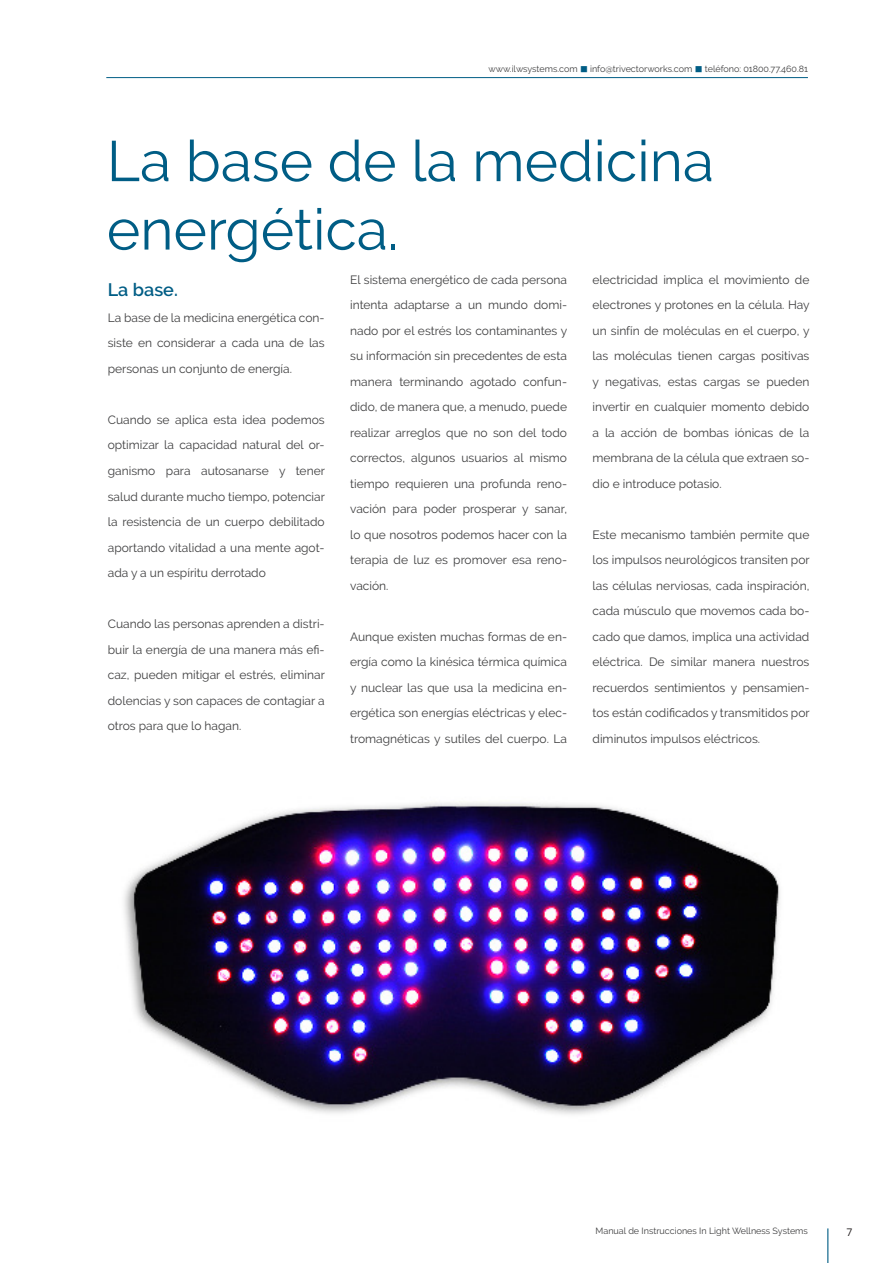
<style>
.page{position:relative;width:893px;height:1263px;background:#fff}
.page>*{position:absolute;margin:0;border:0;box-sizing:border-box;transform-origin:0 0}
.t1{font:57px/68.4px "Raleway";color:#005d85}
.t2{font:600 18px "Raleway";color:#005d85}
.t3{font:12px/25.5px "Raleway";color:#3e3e3f;text-align:justify}
.t4{font:10.5px "Open Sans";color:#231f20}
.t5{font:9px "Raleway";color:#3e3e3f}
.s1{color:#005d85}
</style>
<div class="page">
<hr style="left:106px;top:77px;width:702px;height:1px;background:#005d85">
<hr style="left:827px;top:1228px;width:1px;height:35px;background:#005d85">
<img style="left:124px;top:801px;width:656px;height:314px">
<p class="t5" style="left:488px;top:64px;width:321px">www.ilwsystems.com <span class="s1">■</span> info@trivectorworks.com <span class="s1">■</span> teléfono: 01800.77.460.81</p>
<h1 class="t1" style="left:107px;top:127px;width:609px">La base de la medicina energética.</h1>
<h2 class="t2" style="left:108px;top:279px;width:72px">La base.</h2>
<p class="t3" style="left:108px;top:305px;width:218px">La base de la medicina energética con&shy;siste en considerar a cada una de las personas un conjunto de energía.</p>
<p class="t3" style="left:108px;top:407px;width:219px">Cuando se aplica esta idea podemos optimizar la capacidad natural del or&shy;ganismo para autosanarse y tener salud durante mucho tiempo, potenciar la resistencia de un cuerpo debilitado aportando vitalidad a una mente agot&shy;ada y a un espíritu derrotado</p>
<p class="t3" style="left:108px;top:611px;width:219px">Cuando las personas aprenden a distri&shy;buir la energía de una manera más efi&shy;caz, pueden mitigar el estrés, eliminar dolencias y son capaces de contagiar a otros para que lo hagan.</p>
<p class="t3" style="left:350px;top:267px;width:219px">El sistema energético de cada persona intenta adaptarse a un mundo domi&shy;nado por el estrés los contaminantes y su información sin precedentes de esta manera terminando agotado confun&shy;dido, de manera que, a menudo, puede realizar arreglos que no son del todo correctos, algunos usuarios al mismo tiempo requieren una profunda reno&shy;vación para poder prosperar y sanar, lo que nosotros podemos hacer con la terapia de luz es promover esa reno&shy;vación.</p>
<p class="t3" style="left:593px;top:267px;width:219px">electricidad implica el movimiento de electrones y protones en la célula. Hay un sinfín de moléculas en el cuerpo, y las moléculas tienen cargas positivas y negativas, estas cargas se pueden invertir en cualquier momento debido a la acción de bombas iónicas de la membrana de la célula que extraen so&shy;dio e introduce potasio.</p>
<p class="t3" style="left:593px;top:522px;width:219px">Este mecanismo también permite que los impulsos neurológicos transiten por las células nerviosas, cada inspiración, cada músculo que movemos cada bo&shy;cado que damos, implica una actividad eléctrica. De similar manera nuestros recuerdos sentimientos y pensamien&shy;tos están codificados y transmitidos por diminutos impulsos eléctricos.</p>
<p class="t3" style="left:350px;top:624px;width:218px">Aunque existen muchas formas de en&shy;ergía como la kinésica térmica química y nuclear las que usa la medicina en&shy;ergética son energías eléctricas y elec&shy;tromagnéticas y sutiles del cuerpo. La</p>
<p class="t5" style="left:596px;top:1226px;width:214px">Manual de Instrucciones In Light Wellness Systems</p>
<p class="t4" style="left:846px;top:1225px;width:8px">7</p>
</div>
